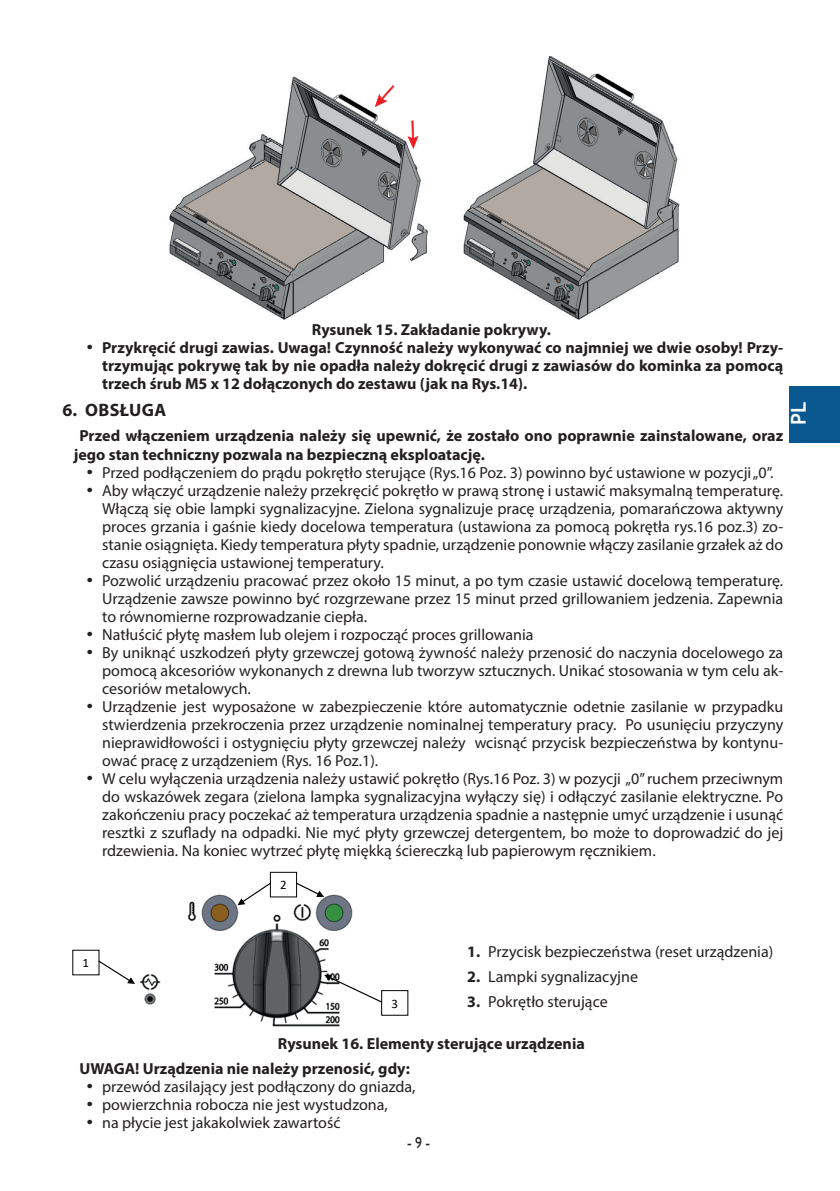
<style>
.page{position:relative;width:840px;height:1191px;background:#fff}
.page>*{position:absolute;margin:0;border:0;box-sizing:border-box;transform-origin:0 0}
.t1{font:700 20.6px "Trebuchet MS";color:#fff}
.t2{font:700 18px "Myriad Pro";letter-spacing:.02em;color:#231f20}
.t3{font:16px/18px "Myriad Pro";color:#231f20;text-align:justify}
.t4{font:700 16px/18px "Myriad Pro";color:#231f20}
.t5{font:16px "Humanst 521 EU";color:#231f20;scale:.86 1}
.t6{font:12.8px "Calibri";color:#000001}
.s1{font-family:"Humanst 521 EU"}
.s2{font-family:"Humanst 521 EU";font-weight:700}
.s3{font-weight:700}
</style>
<div class="page">
<div style="left:788px;top:386px;width:51px;height:56px;background:#0b5890"></div>
<img style="left:169px;top:76px;width:259px;height:244px">
<img style="left:463px;top:57px;width:217px;height:263px">
<svg style="left:407px;top:121px;width:11px;height:28px"></svg>
<svg style="left:374px;top:85px;width:20px;height:22px"></svg>
<img style="left:139px;top:894px;width:214px;height:132px">
<div style="left:381px;top:990px;width:27px;height:25px;border:1px solid #000001"></div>
<div style="left:270px;top:872px;width:26px;height:25px;background:#fff"></div>
<div style="left:270px;top:872px;width:27px;height:25px;border:1px solid #000001"></div>
<svg style="left:97px;top:959px;width:38px;height:25px"></svg>
<svg style="left:295px;top:881px;width:29px;height:16px"></svg>
<svg style="left:324px;top:974px;width:59px;height:29px"></svg>
<svg style="left:237px;top:881px;width:35px;height:24px"></svg>
<p class="t4" style="left:311px;top:320px;width:240px">Rysunek 15. Zakładanie pokrywy.</p>
<p class="t4" style="left:102px;top:338px;width:682px;text-align:justify;text-indent:-17px"><span class="s1">•</span> Przykręcić drugi zawias. Uwaga! Czynność należy wykonywać co najmniej we dwie osoby! Przy&shy;trzymując pokrywę tak by nie opadła należy dokręcić drugi z zawiasów do kominka za pomocą trzech śrub M5 x 12 dołączonych do zestawu (jak na Rys.14).</p>
<p class="t2" style="left:63px;top:398px;width:105px">6. OBSŁUGA</p>
<p class="t4" style="left:74px;top:425px;width:710px;line-height:19.2px;text-indent:6px">Przed włączeniem urządzenia należy się upewnić, że zostało ono poprawnie zainstalowane, oraz jego stan techniczny pozwala na bezpieczną eksploatację.</p>
<p class="t3" style="left:85px;top:463px;width:689px"><span class="s2">•</span> Przed podłączeniem do prądu pokrętło sterujące (Rys.16 Poz. 3) powinno być ustawione w pozycji „0”.</p>
<p class="t3" style="left:102px;top:481px;width:682px;text-indent:-17px"><span class="s2">•</span> Aby włączyć urządzenie należy przekręcić pokrętło w prawą stronę i ustawić maksymalną temperaturę.<br>Włączą się obie lampki sygnalizacyjne. Zielona sygnalizuje pracę urządzenia, pomarańczowa aktywny proces grzania i gaśnie kiedy docelowa temperatura (ustawiona za pomocą pokrętła rys.16 poz.3) zo&shy;stanie osiągnięta. Kiedy temperatura płyty spadnie, urządzenie ponownie włączy zasilanie grzałek aż do czasu osiągnięcia ustawionej temperatury.</p>
<p class="t3" style="left:102px;top:571px;width:682px;text-indent:-17px"><span class="s2">•</span> Pozwolić urządzeniu pracować przez około 15 minut, a po tym czasie ustawić docelową temperaturę.<br>Urządzenie zawsze powinno być rozgrzewane przez 15 minut przed grillowaniem jedzenia. Zapewnia to równomierne rozprowadzanie ciepła.</p>
<p class="t3" style="left:85px;top:625px;width:449px"><span class="s2">•</span> Natłuścić płytę masłem lub olejem i rozpocząć proces grillowania</p>
<p class="t3" style="left:102px;top:643px;width:682px;text-indent:-17px"><span class="s2">•</span> By uniknąć uszkodzeń płyty grzewczej gotową żywność należy przenosić do naczynia docelowego za pomocą akcesoriów wykonanych z drewna lub tworzyw sztucznych. Unikać stosowania w tym celu ak&shy;cesoriów metalowych.</p>
<p class="t3" style="left:102px;top:697px;width:682px;text-indent:-17px"><span class="s2">•</span> Urządzenie jest wyposażone w zabezpieczenie które automatycznie odetnie zasilanie w przypadku stwierdzenia przekroczenia przez urządzenie nominalnej temperatury pracy. Po usunięciu przyczyny nieprawidłowości i ostygnięciu płyty grzewczej należy wcisnąć przycisk bezpieczeństwa by kontynu&shy;ować pracę z urządzeniem (Rys. 16 Poz.1).</p>
<p class="t3" style="left:102px;top:769px;width:682px;text-indent:-17px"><span class="s2">•</span> W celu wyłączenia urządzenia należy ustawić pokrętło (Rys.16 Poz. 3) w pozycji „0” ruchem przeciwnym do wskazówek zegara (zielona lampka sygnalizacyjna wyłączy się) i odłączyć zasilanie elektryczne. Po zakończeniu pracy poczekać aż temperatura urządzenia spadnie a następnie umyć urządzenie i usunąć resztki z szuflady na odpadki. Nie myć płyty grzewczej detergentem, bo może to doprowadzić do jej rdzewienia. Na koniec wytrzeć płytę miękką ściereczką lub papierowym ręcznikiem.</p>
<p class="t1" style="left:785px;top:425px;width:25px;rotate:-90deg">PL</p>
<p class="t6" style="left:280px;top:876px;width:8px">2</p>
<p class="t3" style="left:467px;top:942px;width:307px"><span class="s3">1.</span> Przycisk bezpieczeństwa (reset urządzenia)</p>
<p class="t3" style="left:467px;top:967px;width:172px"><span class="s3">2.</span> Lampki sygnalizacyjne</p>
<p class="t3" style="left:467px;top:992px;width:142px"><span class="s3">3.</span> Pokrętło sterujące</p>
<p class="t4" style="left:79px;top:1030px;width:506px;line-height:24.8px;text-indent:198px">Rysunek 16. Elementy sterujące urządzenia<br>UWAGA! Urządzenia nie należy przenosić, gdy:</p>
<p class="t3" style="left:85px;top:1077px;width:332px"><span class="s2">•</span> przewód zasilający jest podłączony do gniazda,</p>
<p class="t3" style="left:85px;top:1095px;width:304px"><span class="s2">•</span> powierzchnia robocza nie jest wystudzona,</p>
<p class="t3" style="left:85px;top:1113px;width:257px"><span class="s2">•</span> na płycie jest jakakolwiek zawartość</p>
<p class="t6" style="left:83px;top:954px;width:8px">1</p>
<p class="t6" style="left:391px;top:994px;width:8px">3</p>
<p class="t5" style="left:407px;top:1133px;width:28px">- 9 -</p>
</div>
